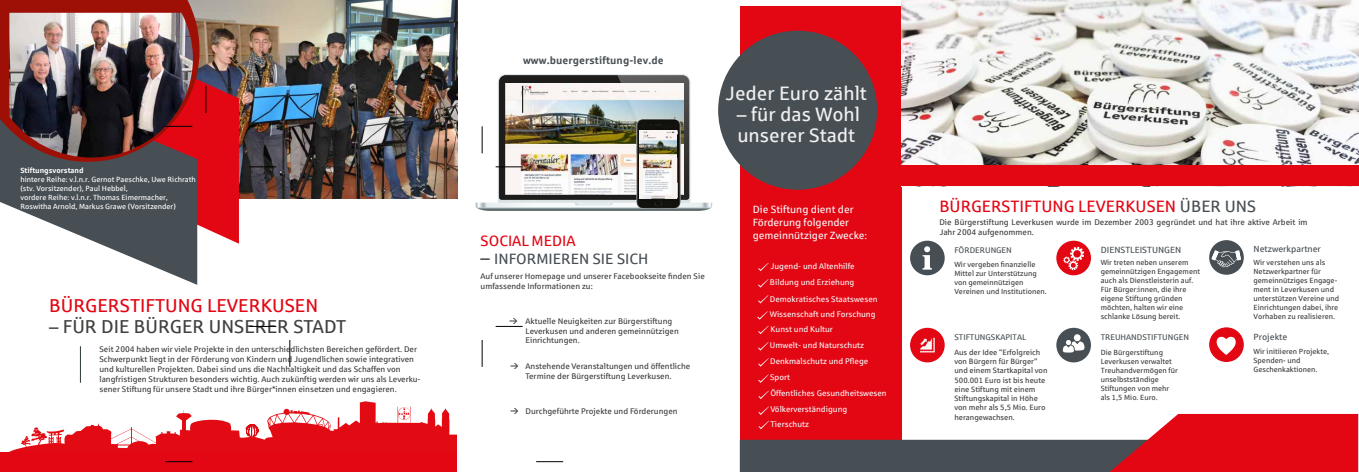
<style>
.page{position:relative;width:1359px;height:472px;background:#fff}
.page>*{position:absolute;margin:0;border:0;box-sizing:border-box;transform-origin:0 0}
.t1{font:19.5px/21px "Sparkasse Rg";color:#f0f0f1}
.t2{font:18.75px "Sparkasse Rg";color:#414140}
.t3{font:18.75px "Sparkasse Rg";color:#e30613}
.t4{font:16.5px "Sparkasse Rg";color:#e30613}
.t5{font:15px "Sparkasse Rg";color:#484f54}
.t6{font:15px "Sparkasse Rg";color:#e30613}
.t7{font:10.5px/12.6px "Sparkasse Rg";color:#f6f6f6}
.t8{font:700 10.5px "Sparkasse Rg";letter-spacing:.01em;color:#484f54}
.t9{font:9px "Sparkasse Rg";color:#484f54}
.t10{font:8.25px/9.9px "Sparkasse Rg";color:#3c3c3b}
.t11{font:8.25px/16px "Sparkasse Rg";color:#f6f6f6}
.t12{font:8.25px "Sparkasse Rg";color:#484f54}
.t13{font:7.73px/9.3px "Sparkasse Rg";color:#3c3c3b}
.t14{font:7.5px/9px "Sparkasse Rg";color:#3c3c3b}
.t15{font:7.5px/9px "Sparkasse Rg";color:#fff}
.t16{font:700 7.5px "Sparkasse Rg";color:#fff}
.s1{font-size:18.75px;color:#414140}
.s2{color:#484f54}
</style>
<div class="page">
<img style="left:239px;top:0;width:218px;height:198px">
<svg style="left:197px;top:0;width:42px;height:244px;background:#c2393e"></svg>
<svg style="left:0;top:162px;width:197px;height:123px;fill:#484f54"></svg>
<svg style="left:0;top:0;width:199px;height:162px;background:#95201a"></svg>
<hr style="left:80px;top:346px;width:1px;height:37px;background:#2b3537">
<div style="left:740px;top:7px;width:161px;height:459px;background:#e30613"></div>
<svg style="left:758px;top:263px;width:10px;height:8px"></svg>
<svg style="left:758px;top:279px;width:10px;height:9px"></svg>
<svg style="left:758px;top:295px;width:10px;height:8px"></svg>
<svg style="left:757px;top:311px;width:10px;height:9px"></svg>
<svg style="left:758px;top:326px;width:10px;height:8px"></svg>
<svg style="left:758px;top:342px;width:10px;height:9px"></svg>
<div style="left:718px;top:31px;width:159px;height:159px;background:#484f54;border-radius:50%"></div>
<img style="left:901px;top:0;width:458px;height:165px">
<div style="left:910px;top:241px;width:34px;height:34px;background:#484f54;border-radius:50%"></div>
<div style="left:910px;top:328px;width:34px;height:34px;background:#e30613;border-radius:50%"></div>
<div style="left:1056px;top:241px;width:35px;height:34px;background:#e30613;border-radius:50%"></div>
<div style="left:1056px;top:328px;width:35px;height:34px;background:#484f54;border-radius:50%"></div>
<svg style="left:920px;top:338px;width:14px;height:14px"></svg>
<div style="left:901px;top:165px;width:458px;height:21px;background:#e30613"></div>
<div style="left:1074px;top:334px;width:6px;height:7px;background:#fff;border-radius:50%"></div>
<svg style="left:1062px;top:340px;width:22px;height:13px"></svg>
<svg style="left:1063px;top:247px;width:21px;height:23px"></svg>
<svg style="left:922px;top:246px;width:10px;height:24px"></svg>
<svg style="left:758px;top:358px;width:10px;height:9px"></svg>
<svg style="left:758px;top:375px;width:10px;height:8px"></svg>
<svg style="left:758px;top:391px;width:11px;height:8px"></svg>
<svg style="left:9px;top:401px;width:448px;height:51px"></svg>
<svg style="left:245px;top:404px;width:14px;height:48px"></svg>
<div style="left:0;top:452px;width:457px;height:20px;background:#e30613"></div>
<svg style="left:740px;top:406px;width:618px;height:66px"></svg>
<div style="left:1209px;top:240px;width:34px;height:35px;background:#484f54;border-radius:50%"></div>
<div style="left:1209px;top:327px;width:34px;height:35px;background:#e30613;border-radius:50%"></div>
<svg style="left:1216px;top:336px;width:20px;height:19px"></svg>
<svg style="left:1211px;top:250px;width:30px;height:17px"></svg>
<svg style="left:290px;top:126px;width:1px;height:27px"></svg>
<svg style="left:249px;top:167px;width:27px;height:1px"></svg>
<svg style="left:249px;top:326px;width:27px;height:1px"></svg>
<svg style="left:290px;top:340px;width:1px;height:27px"></svg>
<svg style="left:482px;top:340px;width:1px;height:27px"></svg>
<svg style="left:206px;top:86px;width:1px;height:27px"></svg>
<svg style="left:165px;top:462px;width:27px;height:1px"></svg>
<img style="left:475px;top:74px;width:237px;height:137px">
<svg style="left:536px;top:462px;width:27px;height:1px"></svg>
<img style="left:9px;top:13px;width:184px;height:145px">
<svg style="left:495px;top:325px;width:27px;height:2px"></svg>
<p class="t16" style="left:20px;top:166px;width:65px">Stiftungsvorstand</p>
<p class="t15" style="left:20px;top:175px;width:177px">hintere Reihe: v.l.n.r. Gernot Paeschke, Uwe Richrath (stv. Vorsitzender), Paul Hebbel,<br>vordere Reihe: v.l.n.r. Thomas Eimermacher, Roswitha Arnold, Markus Grawe (Vorsitzender)</p>
<h2 class="t3" style="left:49px;top:294px;width:270px">BÜRGERSTIFTUNG LEVERKUSEN</h2>
<h2 class="t2" style="left:49px;top:315px;width:298px">– FÜR DIE BÜRGER UNSERER STADT</h2>
<p class="t10" style="left:99px;top:344px;width:323px">Seit 2004 haben wir viele Projekte in den unterschiedlichsten Bereichen gefördert. Der Schwerpunkt liegt in der Förderung von Kindern und Jugendlichen sowie integrativen und kulturellen Projekten. Dabei sind uns die Nachhaltigkeit und das Schaffen von langfristigen Strukturen besonders wichtig. Auch zukünftig werden wir uns als Leverku&shy;sener Stiftung für unsere Stadt und ihre Bürger*innen einsetzen und engagieren.</p>
<p class="t8" style="left:523px;top:54px;width:142px">www.buergerstiftung-lev.de</p>
<h1 class="t1" style="left:725px;top:82px;width:143px">Jeder Euro zählt</h1>
<h1 class="t1" style="left:737px;top:103px;width:125px">– für das Wohl unserer Stadt</h1>
<h3 class="t6" style="left:480px;top:231px;width:96px">SOCIAL MEDIA</h3>
<h3 class="t5" style="left:480px;top:249px;width:169px"><span class="s1">–</span> INFORMIEREN SIE SICH</h3>
<p class="t10" style="left:480px;top:271px;width:226px">Auf unserer Homepage und unserer Facebookseite finden Sie umfassende Informationen zu:</p>
<p class="t10" style="left:525px;top:316px;width:155px">Aktuelle Neuigkeiten zur Bürgerstiftung<br>Leverkusen und anderen gemeinnützigen<br>Einrichtungen.</p>
<p class="t10" style="left:525px;top:361px;width:166px">Anstehende Veranstaltungen und öffentliche<br>Termine der Bürgerstiftung Leverkusen.</p>
<p class="t10" style="left:525px;top:406px;width:153px">Durchgeführte Projekte und Förderungen</p>
<p class="t7" style="left:752px;top:203px;width:116px">Die Stiftung dient der<br>Förderung folgender gemeinnütziger Zwecke:</p>
<p class="t11" style="left:770px;top:258px;width:86px">Jugend- und Altenhilfe<br>Bildung und Erziehung</p>
<p class="t11" style="left:770px;top:291px;width:109px;line-height:15.5px">Demokratisches Staatswesen<br>Wissenschaft und Forschung</p>
<p class="t11" style="left:770px;top:321px;width:95px">Kunst und Kultur<br>Umwelt- und Naturschutz</p>
<p class="t11" style="left:770px;top:353px;width:118px;line-height:16.2px">Denkmalschutz und Pflege<br>Sport<br>Öffentliches Gesundheitswesen</p>
<p class="t11" style="left:770px;top:402px;width:78px;line-height:14.2px">Völkerverständigung<br>Tierschutz</p>
<h3 class="t4" style="left:939px;top:196px;width:318px">BÜRGERSTIFTUNG LEVERKUSEN <span class="s2">ÜBER UNS</span></h3>
<p class="t12" style="left:954px;top:245px;width:59px">FÖRDERUNGEN</p>
<p class="t14" style="left:954px;top:260px;width:94px">Wir vergeben finanzielle<br>Mittel zur Unterstützung von gemeinnützigen<br>Vereinen und Institutionen.</p>
<p class="t12" style="left:954px;top:332px;width:73px">STIFTUNGSKAPITAL</p>
<p class="t13" style="left:954px;top:347px;width:95px">Aus der Idee “Erfolgreich von Bürgern für Bürger" und einem Startkapital von<br>500.001 Euro ist bis heute eine Stiftung mit einem<br>Stiftungskapital in Höhe von mehr als 5,5 Mio. Euro herangewachsen.</p>
<p class="t10" style="left:939px;top:217px;width:370px">Die Bürgerstiftung Leverkusen wurde im Dezember 2003 gegründet und hat ihre aktive Arbeit im<br>Jahr 2004 aufgenommen.</p>
<p class="t9" style="left:1253px;top:244px;width:69px">Netzwerkpartner</p>
<p class="t14" style="left:1253px;top:257px;width:87px">Wir verstehen uns als<br>Netzwerkpartner für gemeinnütziges Engage&shy;ment in Leverkusen und unterstützen Vereine und<br>Einrichtungen dabei, ihre<br>Vorhaben zu realisieren.</p>
<p class="t9" style="left:1253px;top:331px;width:35px">Projekte</p>
<p class="t14" style="left:1253px;top:347px;width:77px">Wir initiieren Projekte,<br>Spenden- und<br>Geschenkaktionen.</p>
<p class="t9" style="left:1100px;top:244px;width:82px">DIENSTLEISTUNGEN</p>
<p class="t14" style="left:1100px;top:258px;width:101px">Wir treten neben unserem gemeinnützigen Engagement auch als Dienstleisterin auf.<br>Für Bürger:innen, die ihre eigene Stiftung gründen möchten, halten wir eine schlanke Lösung bereit.</p>
<p class="t12" style="left:1100px;top:332px;width:90px">TREUHANDSTIFTUNGEN</p>
<p class="t14" style="left:1100px;top:347px;width:79px">Die Bürgerstiftung<br>Leverkusen verwaltet<br>Treuhandvermögen für unselbstständige<br>Stiftungen von mehr als 1,5 Mio. Euro.</p>
</div>
